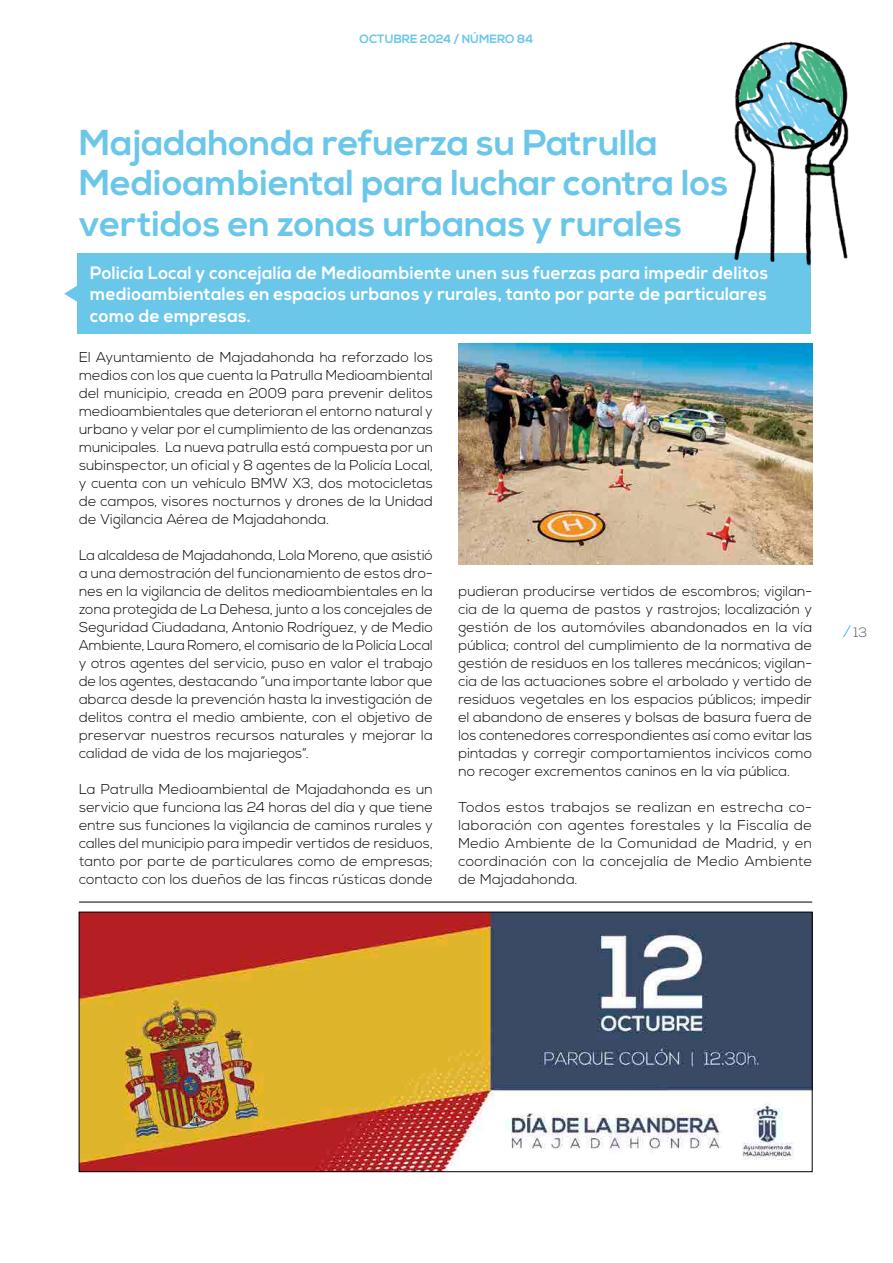
<style>
.page{position:relative;width:893px;height:1263px;background:#fff}
.page>*{position:absolute;margin:0;border:0;box-sizing:border-box;transform-origin:0 0}
.TITULO{font:700 36px/40.5px "Nexa";color:#6bc7ea}
.ENTRADILLA_RECUADRO{font:700 18px/21.6px "Nexa";letter-spacing:.02em;color:#fff;text-align:justify;scale:.95 1}
.TEXTO{font:300 14.25px/18px "Nexa";letter-spacing:.01em;color:#000;text-align:justify}
.t1{font:300 13.5px "Nexa";color:#565655}
.t2{font:700 12px "Nexa";color:#6bc7ea}
</style>
<div class="page">
<hr style="left:79px;top:902px;width:733px;height:1px;background:#000">
<img style="left:81px;top:914px;width:730px;height:256px">
<div style="left:79px;top:912px;width:734px;height:260px;border:1px solid #000"></div>
<svg style="left:843px;top:625px;width:8px;height:12px"></svg>
<svg style="left:64px;top:285px;width:13px;height:17px"></svg>
<div style="left:77px;top:254px;width:733px;height:80px;background:#6bc7ea"></div>
<img style="left:458px;top:344px;width:354px;height:221px">
<img style="left:719px;top:41px;width:130px;height:231px">
<p class="t2" style="left:360px;top:32px;width:175px">OCTUBRE 2024 / NÚMERO 84</p>
<p class="TITULO" style="left:79px;top:123px;width:650px">Majadahonda refuerza su Patrulla<br>Medioambiental para luchar contra los vertidos en zonas urbanas y rurales</p>
<p class="ENTRADILLA_RECUADRO" style="left:90px;top:262px;width:715px">Policía Local y concejalía de Medioambiente unen sus fuerzas para impedir delitos medioambientales en espacios urbanos y rurales, tanto por parte de particulares como de empresas.</p>
<p class="TEXTO" style="left:79px;top:348px;width:355px">El Ayuntamiento de Majadahonda ha reforzado los medios con los que cuenta la Patrulla Medioambiental del municipio, creada en 2009 para prevenir delitos medioambientales que deterioran el entorno natural y urbano y velar por el cumplimiento de las ordenanzas municipales. La nueva patrulla está compuesta por un subinspector, un oficial y 8 agentes de la Policía Local, y cuenta con un vehículo BMW X3, dos motocicletas de campos, visores nocturnos y drones de la Unidad de Vigilancia Aérea de Majadahonda.</p>
<p class="TEXTO" style="left:79px;top:546px;width:355px">La alcaldesa de Majadahonda, Lola Moreno, que asistió a una demostración del funcionamiento de estos dro&shy;nes en la vigilancia de delitos medioambientales en la zona protegida de La Dehesa, junto a los concejales de Seguridad Ciudadana, Antonio Rodríguez, y de Medio Ambiente, Laura Romero, el comisario de la Policía Local y otros agentes del servicio, puso en valor el trabajo de los agentes, destacando “una importante labor que abarca desde la prevención hasta la investigación de delitos contra el medio ambiente, con el objetivo de preservar nuestros recursos naturales y mejorar la calidad de vida de los majariegos“.</p>
<p class="TEXTO" style="left:79px;top:780px;width:355px">La Patrulla Medioambiental de Majadahonda es un servicio que funciona las 24 horas del día y que tiene entre sus funciones la vigilancia de caminos rurales y calles del municipio para impedir vertidos de residuos, tanto por parte de particulares como de empresas; contacto con los dueños de las fincas rústicas donde</p>
<p class="TEXTO" style="left:458px;top:582px;width:355px">pudieran producirse vertidos de escombros; vigilan&shy;cia de la quema de pastos y rastrojos; localización y gestión de los automóviles abandonados en la vía pública; control del cumplimiento de la normativa de gestión de residuos en los talleres mecánicos; vigilan&shy;cia de las actuaciones sobre el arbolado y vertido de residuos vegetales en los espacios públicos; impedir el abandono de enseres y bolsas de basura fuera de los contenedores correspondientes así como evitar las pintadas y corregir comportamientos incívicos como no recoger excrementos caninos en la vía pública.</p>
<p class="TEXTO" style="left:458px;top:798px;width:355px">Todos estos trabajos se realizan en estrecha co&shy;laboración con agentes forestales y la Fiscalía de Medio Ambiente de la Comunidad de Madrid, y en coordinación con la concejalía de Medio Ambiente de Majadahonda.</p>
<p class="t1" style="left:854px;top:625px;width:15px">13</p>
</div>
